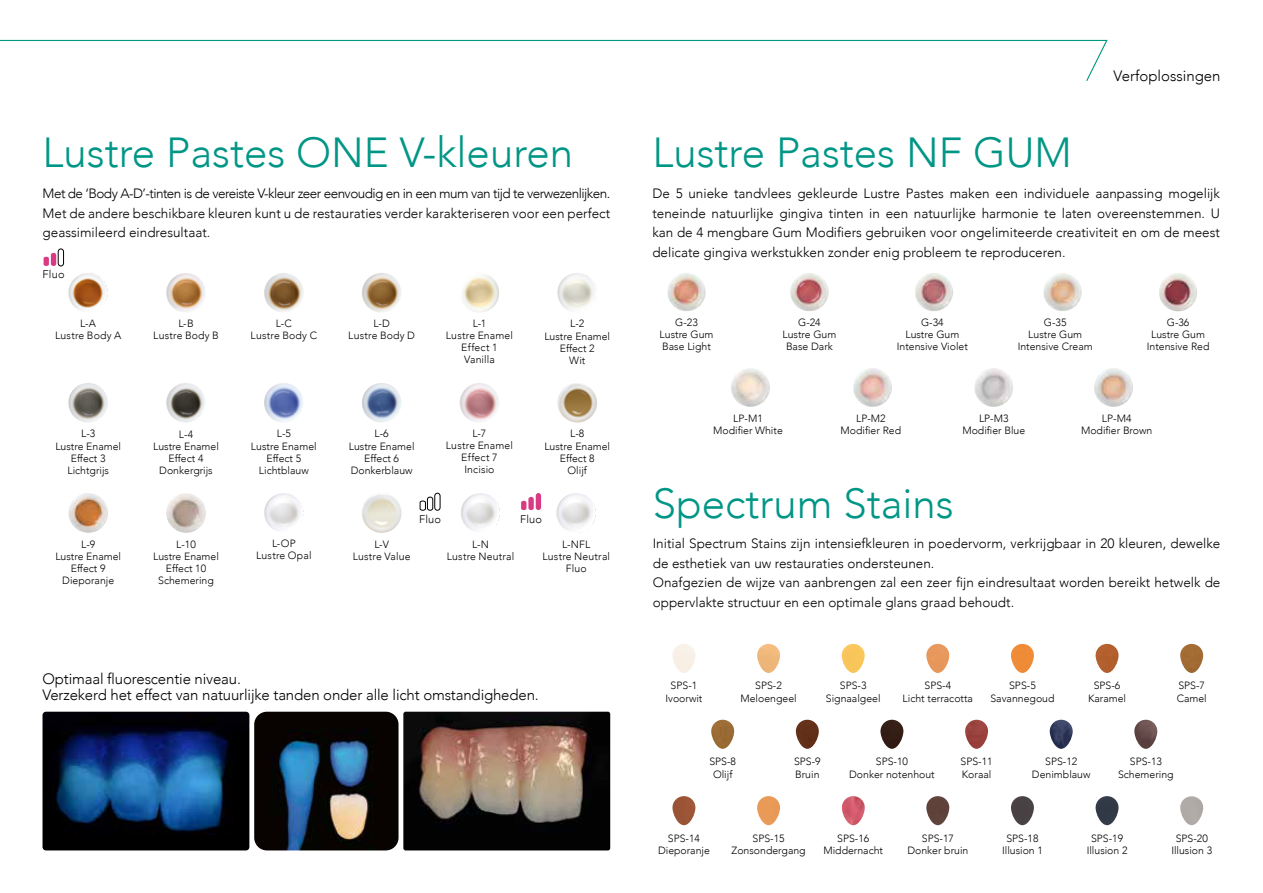
<style>
.page{position:relative;width:1263px;height:893px;background:#fff}
.page>*{position:absolute;margin:0;border:0;box-sizing:border-box;transform-origin:0 0}
.t1{font:300 42px "Avenir";color:#009686}
.t2{font:300 15px/16.5px "Avenir";letter-spacing:-.01em;color:#000}
.t3{font:300 13.5px/19.5px "Avenir";color:#000;text-align:justify}
.t4{font:300 10.95px "Avenir";letter-spacing:.02em;color:#000}
.t5{font:300 10.5px/12.3px "Avenir";color:#000;text-align:center}
</style>
<div class="page">
<img style="left:1180px;top:796px;width:23px;height:29px;border-radius:11px">
<img style="left:1134px;top:720px;width:23px;height:29px;border-radius:11px">
<img style="left:1050px;top:720px;width:23px;height:29px;border-radius:11px">
<img style="left:965px;top:720px;width:23px;height:29px;border-radius:11px">
<img style="left:880px;top:720px;width:23px;height:29px;border-radius:11px">
<img style="left:796px;top:720px;width:23px;height:29px;border-radius:11px">
<img style="left:711px;top:720px;width:23px;height:29px;border-radius:11px">
<img style="left:1180px;top:644px;width:23px;height:29px;border-radius:11px">
<img style="left:1095px;top:644px;width:23px;height:29px;border-radius:11px">
<img style="left:1011px;top:644px;width:23px;height:29px;border-radius:11px">
<img style="left:926px;top:644px;width:23px;height:29px;border-radius:11px">
<img style="left:842px;top:644px;width:23px;height:29px;border-radius:11px">
<img style="left:757px;top:644px;width:23px;height:29px;border-radius:11px">
<img style="left:672px;top:644px;width:23px;height:29px;border-radius:11px">
<img style="left:1095px;top:796px;width:23px;height:29px;border-radius:11px">
<img style="left:1011px;top:796px;width:23px;height:29px;border-radius:11px">
<img style="left:926px;top:796px;width:23px;height:29px;border-radius:11px">
<img style="left:757px;top:796px;width:23px;height:29px;border-radius:11px">
<img style="left:672px;top:796px;width:23px;height:29px;border-radius:11px">
<svg style="left:44px;top:257px;width:5px;height:9px"></svg>
<div style="left:51px;top:253px;width:5px;height:13px;background:#da3a83;border-radius:2px"></div>
<div style="left:58px;top:249px;width:6px;height:17px;border:1px solid #000;border-radius:3px"></div>
<svg style="left:420px;top:501px;width:6px;height:10px"></svg>
<div style="left:427px;top:497px;width:6px;height:13px;border:1px solid #000;border-radius:2px"></div>
<div style="left:435px;top:493px;width:5px;height:17px;border:1px solid #000;border-radius:3px"></div>
<svg style="left:521px;top:501px;width:5px;height:9px"></svg>
<div style="left:528px;top:497px;width:6px;height:13px;background:#da3a83;border-radius:2px"></div>
<div style="left:536px;top:493px;width:5px;height:17px;background:#da3a83;border-radius:3px"></div>
<img style="left:842px;top:796px;width:23px;height:29px;border-radius:11px">
<img style="left:43px;top:712px;width:206px;height:138px">
<img style="left:403px;top:712px;width:207px;height:138px">
<img style="left:254px;top:712px;width:144px;height:138px">
<img style="left:461px;top:493px;width:39px;height:40px;border-radius:20px">
<img style="left:556px;top:493px;width:40px;height:40px;border-radius:20px">
<img style="left:667px;top:273px;width:39px;height:38px;border-radius:19px">
<img style="left:1159px;top:273px;width:38px;height:38px;border-radius:19px">
<img style="left:790px;top:273px;width:39px;height:38px;border-radius:19px">
<img style="left:915px;top:273px;width:38px;height:38px;border-radius:19px">
<img style="left:1043px;top:273px;width:39px;height:38px;border-radius:19px">
<img style="left:731px;top:368px;width:39px;height:39px;border-radius:20px">
<img style="left:853px;top:368px;width:39px;height:39px;border-radius:20px">
<img style="left:974px;top:368px;width:39px;height:39px;border-radius:20px">
<img style="left:1094px;top:368px;width:39px;height:39px;border-radius:20px">
<img style="left:166px;top:383px;width:40px;height:40px;border-radius:20px">
<img style="left:68px;top:383px;width:40px;height:40px;border-radius:20px">
<img style="left:264px;top:383px;width:40px;height:40px;border-radius:20px">
<img style="left:362px;top:383px;width:39px;height:40px;border-radius:20px">
<img style="left:557px;top:383px;width:40px;height:40px;border-radius:20px">
<img style="left:460px;top:383px;width:39px;height:40px;border-radius:20px">
<img style="left:362px;top:493px;width:39px;height:40px;border-radius:20px">
<img style="left:264px;top:493px;width:40px;height:40px;border-radius:20px">
<img style="left:68px;top:493px;width:40px;height:40px;border-radius:20px">
<img style="left:166px;top:493px;width:40px;height:40px;border-radius:20px">
<img style="left:557px;top:273px;width:40px;height:40px;border-radius:20px">
<img style="left:460px;top:273px;width:39px;height:40px;border-radius:20px">
<img style="left:362px;top:273px;width:39px;height:40px;border-radius:20px">
<img style="left:264px;top:273px;width:40px;height:40px;border-radius:20px">
<img style="left:68px;top:273px;width:40px;height:40px;border-radius:20px">
<img style="left:166px;top:273px;width:40px;height:40px;border-radius:20px">
<svg style="left:0;top:39px;width:1108px;height:42px"></svg>
<h1 class="t1" style="left:43px;top:128px;width:532px">Lustre Pastes ONE V-kleuren</h1>
<p class="t3" style="left:43px;top:184px;width:569px">Met de ‘Body A-D’-tinten is de vereiste V-kleur zeer eenvoudig en in een mum van tijd te verwezenlijken.<br>Met de andere beschikbare kleuren kunt u de restauraties verder karakteriseren voor een perfect geassimileerd eindresultaat.</p>
<p class="t4" style="left:43px;top:268px;width:24px">Fluo</p>
<p class="t5" style="left:55px;top:318px;width:68px">L-A<br>Lustre Body A</p>
<p class="t5" style="left:153px;top:318px;width:67px">L-B<br>Lustre Body B</p>
<p class="t5" style="left:251px;top:318px;width:68px">L-C<br>Lustre Body C</p>
<p class="t5" style="left:348px;top:318px;width:68px">L-D<br>Lustre Body D</p>
<p class="t5" style="left:446px;top:318px;width:69px">L-1<br>Lustre Enamel<br>Effect 1<br>Vanilla</p>
<p class="t5" style="left:544px;top:318px;width:67px">L-2<br>Lustre Enamel<br>Effect 2<br>Wit</p>
<p class="t5" style="left:55px;top:428px;width:67px">L-3<br>Lustre Enamel<br>Effect 3<br>Lichtgrijs</p>
<p class="t5" style="left:251px;top:428px;width:67px">L-5<br>Lustre Enamel<br>Effect 5<br>Lichtblauw</p>
<p class="t5" style="left:349px;top:428px;width:67px">L-6<br>Lustre Enamel<br>Effect 6<br>Donkerblauw</p>
<p class="t5" style="left:544px;top:428px;width:67px">L-8<br>Lustre Enamel<br>Effect 8<br>Olijf</p>
<p class="t5" style="left:446px;top:428px;width:69px">L-7<br>Lustre Enamel<br>Effect 7<br>Incisio</p>
<p class="t5" style="left:153px;top:428px;width:67px">L-4<br>Lustre Enamel<br>Effect 4<br>Donkergrijs</p>
<p class="t5" style="left:55px;top:538px;width:67px">L-9<br>Lustre Enamel<br>Effect 9<br>Dieporanje</p>
<p class="t5" style="left:153px;top:538px;width:67px">L-10<br>Lustre Enamel<br>Effect 10<br>Schemering</p>
<p class="t5" style="left:256px;top:538px;width:57px">L-OP<br>Lustre Opal</p>
<p class="t5" style="left:353px;top:538px;width:59px">L-V<br>Lustre Value</p>
<p class="t4" style="left:419px;top:512px;width:24px">Fluo</p>
<p class="t4" style="left:520px;top:512px;width:24px">Fluo</p>
<p class="t5" style="left:447px;top:538px;width:69px">L-N<br>Lustre Neutral</p>
<p class="t5" style="left:542px;top:538px;width:69px">L-NFL<br>Lustre Neutral<br>Fluo</p>
<h2 class="t2" style="left:43px;top:670px;width:498px">Optimaal fluorescentie niveau.<br>Verzekerd het effect van natuurlijke tanden onder alle licht omstandigheden.</h2>
<h2 class="t2" style="left:1113px;top:68px;width:108px">Verfoplossingen</h2>
<h1 class="t1" style="left:652px;top:128px;width:421px">Lustre Pastes NF GUM</h1>
<p class="t3" style="left:652px;top:184px;width:569px">De 5 unieke tandvlees gekleurde Lustre Pastes maken een individuele aanpassing mogelijk teneinde natuurlijke gingiva tinten in een natuurlijke harmonie te laten overeenstemmen. U kan de 4 mengbare Gum Modifiers gebruiken voor ongelimiteerde creativiteit en om de meest delicate gingiva werkstukken zonder enig probleem te reproduceren.</p>
<p class="t5" style="left:660px;top:316px;width:55px">G-23<br>Lustre Gum<br>Base Light</p>
<p class="t5" style="left:1147px;top:316px;width:64px">G-36<br>Lustre Gum<br>Intensive Red</p>
<p class="t5" style="left:782px;top:316px;width:55px">G-24<br>Lustre Gum<br>Base Dark</p>
<p class="t5" style="left:897px;top:316px;width:73px">G-34<br>Lustre Gum<br>Intensive Violet</p>
<p class="t5" style="left:1018px;top:316px;width:77px">G-35<br>Lustre Gum<br>Intensive Cream</p>
<p class="t5" style="left:713px;top:412px;width:71px">LP-M1<br>Modifier White</p>
<p class="t5" style="left:841px;top:412px;width:62px">LP-M2<br>Modifier Red</p>
<p class="t5" style="left:962px;top:412px;width:64px">LP-M3<br>Modifier Blue</p>
<p class="t5" style="left:1081px;top:412px;width:73px">LP-M4<br>Modifier Brown</p>
<h1 class="t1" style="left:653px;top:478px;width:303px">Spectrum Stains</h1>
<p class="t3" style="left:653px;top:534px;width:569px;text-align:left">Initial Spectrum Stains zijn intensiefkleuren in poedervorm, verkrijgbaar in 20 kleuren, dewelke de esthetiek van uw restauraties ondersteunen.<br>Onafgezien de wijze van aanbrengen zal een zeer fijn eindresultaat worden bereikt hetwelk de oppervlakte structuur en een optimale glans graad behoudt.</p>
<p class="t5" style="left:665px;top:680px;width:38px">SPS-1<br>Ivoorwit</p>
<p class="t5" style="left:740px;top:680px;width:58px">SPS-2<br>Meloengeel</p>
<p class="t5" style="left:826px;top:680px;width:56px">SPS-3<br>Signaalgeel</p>
<p class="t5" style="left:903px;top:680px;width:72px">SPS-4<br>Licht terracotta</p>
<p class="t5" style="left:990px;top:680px;width:66px">SPS-5<br>Savannegoud</p>
<p class="t5" style="left:1088px;top:680px;width:40px">SPS-6<br>Karamel</p>
<p class="t5" style="left:1177px;top:680px;width:32px;text-align:left">SPS-7<br>Camel</p>
<p class="t5" style="left:709px;top:755px;width:28px">SPS-8<br>Olijf</p>
<p class="t5" style="left:794px;top:755px;width:28px;text-align:left">SPS-9<br>Bruin</p>
<p class="t5" style="left:849px;top:755px;width:87px">SPS-10<br>Donker notenhout</p>
<p class="t5" style="left:960px;top:755px;width:34px;text-align:left">SPS-11<br>Koraal</p>
<p class="t5" style="left:1032px;top:755px;width:60px">SPS-12<br>Denimblauw</p>
<p class="t5" style="left:1118px;top:755px;width:57px">SPS-13<br>Schemering</p>
<p class="t5" style="left:658px;top:832px;width:53px">SPS-14<br>Dieporanje</p>
<p class="t5" style="left:731px;top:832px;width:76px">SPS-15<br>Zonsondergang</p>
<p class="t5" style="left:823px;top:832px;width:61px">SPS-16<br>Middernacht</p>
<p class="t5" style="left:907px;top:832px;width:63px">SPS-17<br>Donker bruin</p>
<p class="t5" style="left:1002px;top:832px;width:42px">SPS-18<br>Illusion 1</p>
<p class="t5" style="left:1087px;top:832px;width:42px">SPS-19<br>Illusion 2</p>
<p class="t5" style="left:1171px;top:832px;width:42px">SPS-20<br>Illusion 3</p>
</div>
